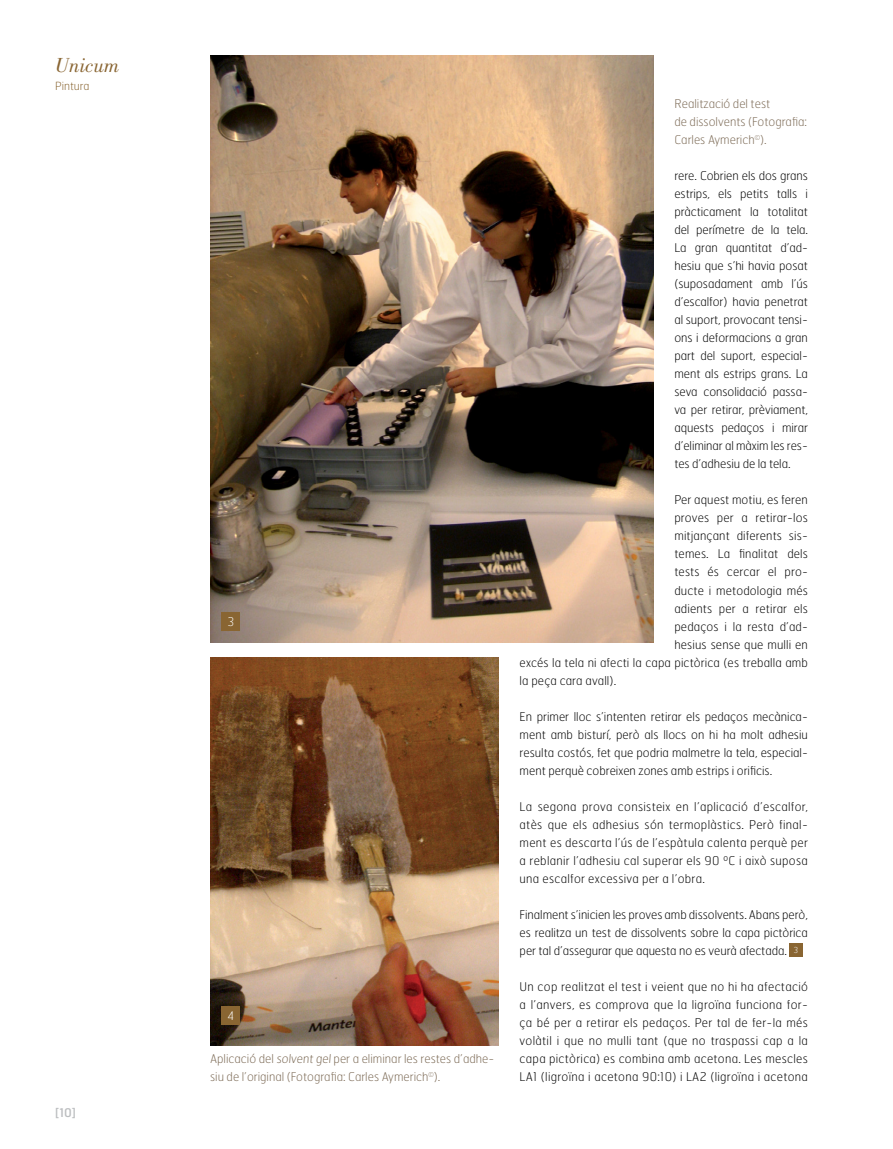
<style>
.page{position:relative;width:893px;height:1149px;background:#fff}
.page>*{position:absolute;margin:0;border:0;box-sizing:border-box;transform-origin:0 0}
.t1{font:italic 21px "Bodoni Std";color:#896532}
.t2{font:100 12px/18px "Hermes";letter-spacing:.01em;color:#000;text-align:justify}
.t3{font:100 12px/18px "Hermes";color:#7c6a55}
.t4{font:12px "Hermes";color:#bcbec0}
.t5{font:100 12px "Hermes";color:#fff}
.t6{font:100 11.25px "Hermes";color:#896532}
</style>
<div class="page">
<img style="left:210px;top:657px;width:288px;height:388px">
<img style="left:210px;top:55px;width:443px;height:587px">
<div style="left:789px;top:942px;width:13px;height:14px;background:#896532"></div>
<div style="left:222px;top:612px;width:18px;height:18px;background:#896532"></div>
<div style="left:222px;top:1005px;width:18px;height:18px;background:#896532"></div>
<h1 class="t1" style="left:55px;top:53px;width:66px">Unicum</h1>
<p class="t6" style="left:55px;top:79px;width:36px">Pintura</p>
<p class="t4" style="left:55px;top:1104px;width:22px">[10]</p>
<p class="t5" style="left:228px;top:614px;width:8px">3</p>
<p class="t5" style="left:228px;top:1007px;width:8px">4</p>
<p class="t3" style="left:210px;top:1048px;width:286px">Aplicació del solvent gel per a eliminar les restes d’adhe&shy;siu de l’original (Fotografia: Carles Aymerich<sup>©</sup>).</p>
<p class="t3" style="left:674px;top:94px;width:134px">Realització del test<br>de dissolvents (Fotografia:<br>Carles Aymerich<sup>©</sup>).</p>
<p class="t2" style="left:674px;top:166px;width:135px">rere. Cobrien els dos grans estrips, els petits talls i pràcticament la totalitat del perímetre de la tela.<br>La gran quantitat d’ad&shy;hesiu que s’hi havia posat (suposadament amb l’ús d’escalfor) havia penetrat al suport, provocant tensi&shy;ons i deformacions a gran part del suport, especial&shy;ment als estrips grans. La seva consolidació passa&shy;va per retirar, prèviament, aquests pedaços i mirar d’eliminar al màxim les res&shy;tes d’adhesiu de la tela.</p>
<p class="t2" style="left:674px;top:490px;width:135px">Per aquest motiu, es feren</p>
<p class="t2" style="left:674px;top:508px;width:135px">proves per a retirar-los</p>
<p class="t2" style="left:674px;top:526px;width:135px">mitjançant diferents sis-</p>
<p class="t2" style="left:674px;top:544px;width:135px">temes. La finalitat dels</p>
<p class="t2" style="left:674px;top:562px;width:135px">tests és cercar el pro-</p>
<p class="t2" style="left:674px;top:580px;width:135px">ducte i metodologia més</p>
<p class="t2" style="left:674px;top:598px;width:135px">adients per a retirar els</p>
<p class="t2" style="left:674px;top:616px;width:135px">pedaços i la resta d’ad-</p>
<p class="t2" style="left:674px;top:634px;width:135px">hesius sense que mulli en</p>
<p class="t2" style="left:520px;top:652px;width:290px">excés la tela ni afecti la capa pictòrica (es treballa amb</p>
<p class="t2" style="left:520px;top:670px;width:98px">la peça cara avall).</p>
<p class="t2" style="left:520px;top:706px;width:290px">En primer lloc s’intenten retirar els pedaços mecànica&shy;ment amb bisturí, però als llocs on hi ha molt adhesiu resulta costós, fet que podria malmetre la tela, especial&shy;ment perquè cobreixen zones amb estrips i orificis.</p>
<p class="t2" style="left:520px;top:796px;width:290px">La segona prova consisteix en l’aplicació d’escalfor, atès que els adhesius són termoplàstics. Però final&shy;ment es descarta l’ús de l’espàtula calenta perquè per a reblanir l’adhesiu cal superar els 90 ºC i això suposa una escalfor excessiva per a l’obra.</p>
<p class="t2" style="left:520px;top:904px;width:290px">Finalment s’inicien les proves amb dissolvents. Abans però, es realitza un test de dissolvents sobre la capa pictòrica per tal d’assegurar que aquesta no es veurà afectada. <sup>3</sup></p>
<p class="t2" style="left:520px;top:976px;width:290px">Un cop realitzat el test i veient que no hi ha afectació a l’anvers, es comprova que la ligroïna funciona for&shy;ça bé per a retirar els pedaços. Per tal de fer-la més volàtil i que no mulli tant (que no traspassi cap a la capa pictòrica) es combina amb acetona. Les mescles LA1 (ligroïna i acetona 90:10) i LA2 (ligroïna i acetona</p>
</div>
